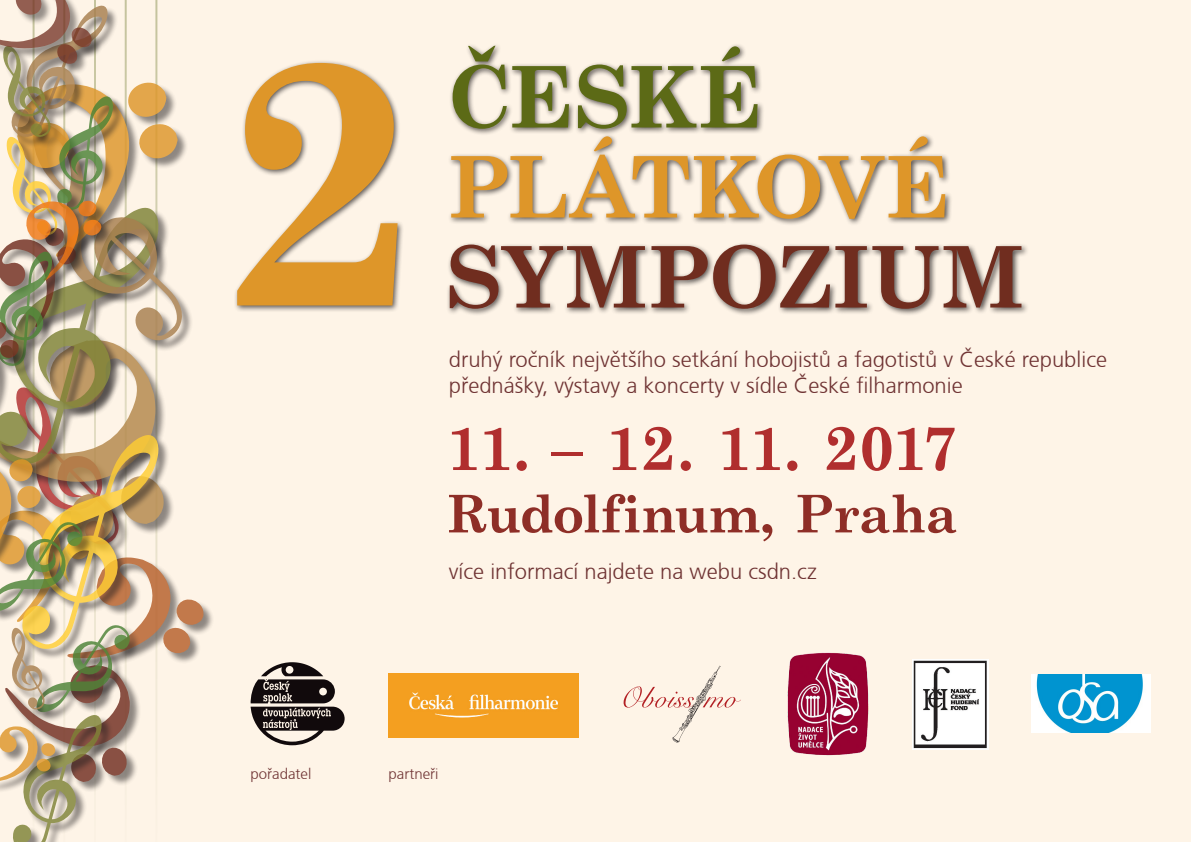
<style>
.page{position:relative;width:1191px;height:842px;background:#fef4e7}
.page>*{position:absolute;margin:0;border:0;box-sizing:border-box;transform-origin:0 0}
.t1{font:700 350px "Century Schoolbook";color:#de9629}
.t2{font:700 85px "Century Schoolbook";letter-spacing:-.015em;color:#702d1f}
.t3{font:700 85px "Century Schoolbook";letter-spacing:-.04em;color:#de9629}
.t4{font:700 85px "Century Schoolbook";letter-spacing:-.015em;color:#5c6a16}
.t5{font:700 62px "Century Schoolbook";letter-spacing:-.05em;color:#b02e2e}
.t6{font:700 52px "Century Schoolbook";letter-spacing:-.015em;color:#8e2e27}
.t7{font:300 22px "Frutiger CE";color:#6f3333}
.t8{font:300 15px "Frutiger CE";color:#6f3333}
</style>
<div class="page">
<div style="left:68px;top:558px;width:147px;height:111px;background:#231f20;opacity:.63"></div>
<img style="left:0;top:0;width:204px;height:842px">
<div style="left:446px;top:43px;width:582px;height:273px;background:#231f20;opacity:.75"></div>
<svg style="left:251px;top:662px;width:93px;height:83px"></svg>
<svg style="left:623px;top:666px;width:118px;height:76px"></svg>
<img style="left:388px;top:674px;width:190px;height:63px">
<img style="left:787px;top:653px;width:81px;height:102px">
<img style="left:912px;top:659px;width:76px;height:90px">
<img style="left:1031px;top:675px;width:119px;height:58px">
<div style="left:233px;top:59px;width:171px;height:254px;background:#231f20;opacity:.75"></div>
<p class="t1" style="left:217px;top:-91px;width:202px">2</p>
<p class="t4" style="left:446px;top:31px;width:318px">ČESKÉ</p>
<p class="t3" style="left:446px;top:121px;width:506px">PLÁTKOVÉ</p>
<p class="t2" style="left:446px;top:211px;width:580px">SYMPOZIUM</p>
<p class="t7" style="left:449px;top:346px;width:660px">druhý ročník největšího setkání hobojistů a fagotistů v České republice</p>
<p class="t7" style="left:449px;top:373px;width:515px">přednášky, výstavy a koncerty v sídle České filharmonie</p>
<p class="t5" style="left:446px;top:399px;width:513px">11. – 12. 11. 2017</p>
<p class="t6" style="left:446px;top:473px;width:513px">Rudolfinum, Praha</p>
<p class="t7" style="left:449px;top:559px;width:369px">více informací najdete na webu csdn.cz</p>
<p class="t8" style="left:251px;top:765px;width:62px">pořadatel</p>
<p class="t8" style="left:388px;top:765px;width:51px">partneři</p>
</div>
